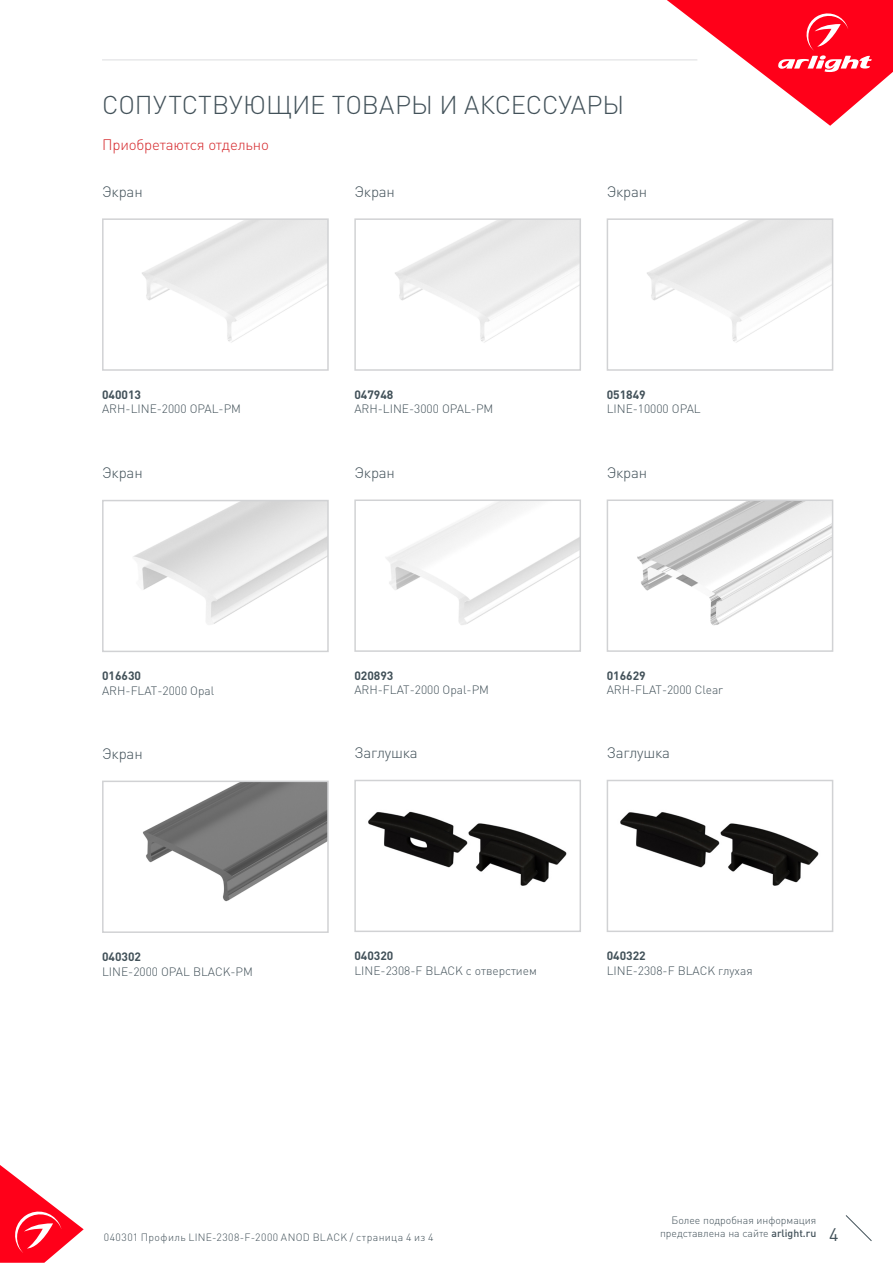
<style>
.page{position:relative;width:893px;height:1263px;background:#fff}
.page>*{position:absolute;margin:0;border:0;box-sizing:border-box;transform-origin:0 0}
.t1{font:300 25.5px "DIN Pro";color:#425159}
.t2{font:18px "DIN Pro";color:#425159}
.t3{font:300 15px "DIN Pro";letter-spacing:-.01em;color:#425159}
.t4{font:300 15px "DIN Pro";letter-spacing:-.01em;color:#d5262a}
.t5{font:300 12px/14.4px "DIN Pro";color:#425159}
.t6{font:300 10.5px "DIN Pro";color:#425159}
.t7{font:300 10.5px "DIN Pro";letter-spacing:.04em;color:#425159}
.s1{font-weight:700}
.s2{font-weight:500}
</style>
<div class="page">
<svg style="left:0;top:1165px;width:84px;height:98px"></svg>
<svg style="left:845px;top:1215px;width:27px;height:26px"></svg>
<svg style="left:667px;top:0;width:226px;height:126px"></svg>
<hr style="left:102px;top:60px;width:595px;height:1px;background:#dcdddf">
<img style="left:368px;top:811px;width:199px;height:75px">
<div style="left:354px;top:780px;width:227px;height:152px;border:2px solid #d1d2d4"></div>
<img style="left:620px;top:812px;width:199px;height:74px">
<div style="left:607px;top:780px;width:226px;height:152px;border:2px solid #d1d2d4"></div>
<div style="left:102px;top:218px;width:227px;height:153px;border:2px solid #d1d2d4"></div>
<img style="left:143px;top:784px;width:183px;height:118px">
<div style="left:102px;top:781px;width:227px;height:152px;border:2px solid #d1d2d4"></div>
<img style="left:133px;top:503px;width:193px;height:122px">
<div style="left:102px;top:500px;width:227px;height:152px;border:2px solid #d1d2d4"></div>
<img style="left:386px;top:502px;width:192px;height:123px">
<div style="left:354px;top:499px;width:227px;height:153px;border:2px solid #d1d2d4"></div>
<img style="left:637px;top:502px;width:193px;height:124px">
<div style="left:607px;top:499px;width:226px;height:153px;border:2px solid #d1d2d4"></div>
<div style="left:354px;top:218px;width:227px;height:153px;border:2px solid #d1d2d4"></div>
<div style="left:607px;top:218px;width:226px;height:153px;border:2px solid #d1d2d4"></div>
<p class="t1" style="left:102px;top:87px;width:524px">СОПУТСТВУЮЩИЕ ТОВАРЫ И АКСЕССУАРЫ</p>
<p class="t4" style="left:102px;top:134px;width:168px">Приобретаются отдельно</p>
<p class="t3" style="left:102px;top:181px;width:42px">Экран</p>
<p class="t5" style="left:102px;top:387px;width:141px"><span class="s1">040013<br></span>ARH-LINE-2000 OPAL-PM</p>
<p class="t3" style="left:354px;top:181px;width:42px">Экран</p>
<p class="t3" style="left:607px;top:181px;width:42px">Экран</p>
<p class="t5" style="left:354px;top:387px;width:141px"><span class="s1">047948<br></span>ARH-LINE-3000 OPAL-PM</p>
<p class="t5" style="left:607px;top:387px;width:96px"><span class="s1">051849<br></span>LINE-10000 OPAL</p>
<p class="t3" style="left:102px;top:462px;width:42px">Экран</p>
<p class="t3" style="left:354px;top:462px;width:42px">Экран</p>
<p class="t3" style="left:607px;top:462px;width:42px">Экран</p>
<p class="t5" style="left:102px;top:668px;width:114px"><span class="s1">016630<br></span>ARH-FLAT-2000 Opal</p>
<p class="t5" style="left:354px;top:668px;width:136px"><span class="s1">020893<br></span>ARH-FLAT-2000 Opal-PM</p>
<p class="t5" style="left:607px;top:668px;width:118px"><span class="s1">016629<br></span>ARH-FLAT-2000 Clear</p>
<p class="t3" style="left:102px;top:743px;width:42px">Экран</p>
<p class="t5" style="left:102px;top:949px;width:152px"><span class="s1">040302<br></span>LINE-2000 OPAL BLACK-PM</p>
<p class="t3" style="left:354px;top:742px;width:65px">Заглушка</p>
<p class="t3" style="left:607px;top:742px;width:65px">Заглушка</p>
<p class="t5" style="left:354px;top:948px;width:184px"><span class="s1">040320<br></span>LINE-2308-F BLACK с отверстием</p>
<p class="t5" style="left:607px;top:948px;width:148px"><span class="s1">040322<br></span>LINE-2308-F BLACK глухая</p>
<p class="t6" style="left:672px;top:1213px;width:146px">Более подробная информация</p>
<p class="t6" style="left:660px;top:1226px;width:158px">представлена на сайте <span class="s2">arlight.ru</span></p>
<p class="t7" style="left:104px;top:1230px;width:331px">040301 Профиль LINE-2308-F-2000 ANOD BLACK / страница 4 из 4</p>
<h2 class="t2" style="left:829px;top:1222px;width:11px">4</h2>
</div>
